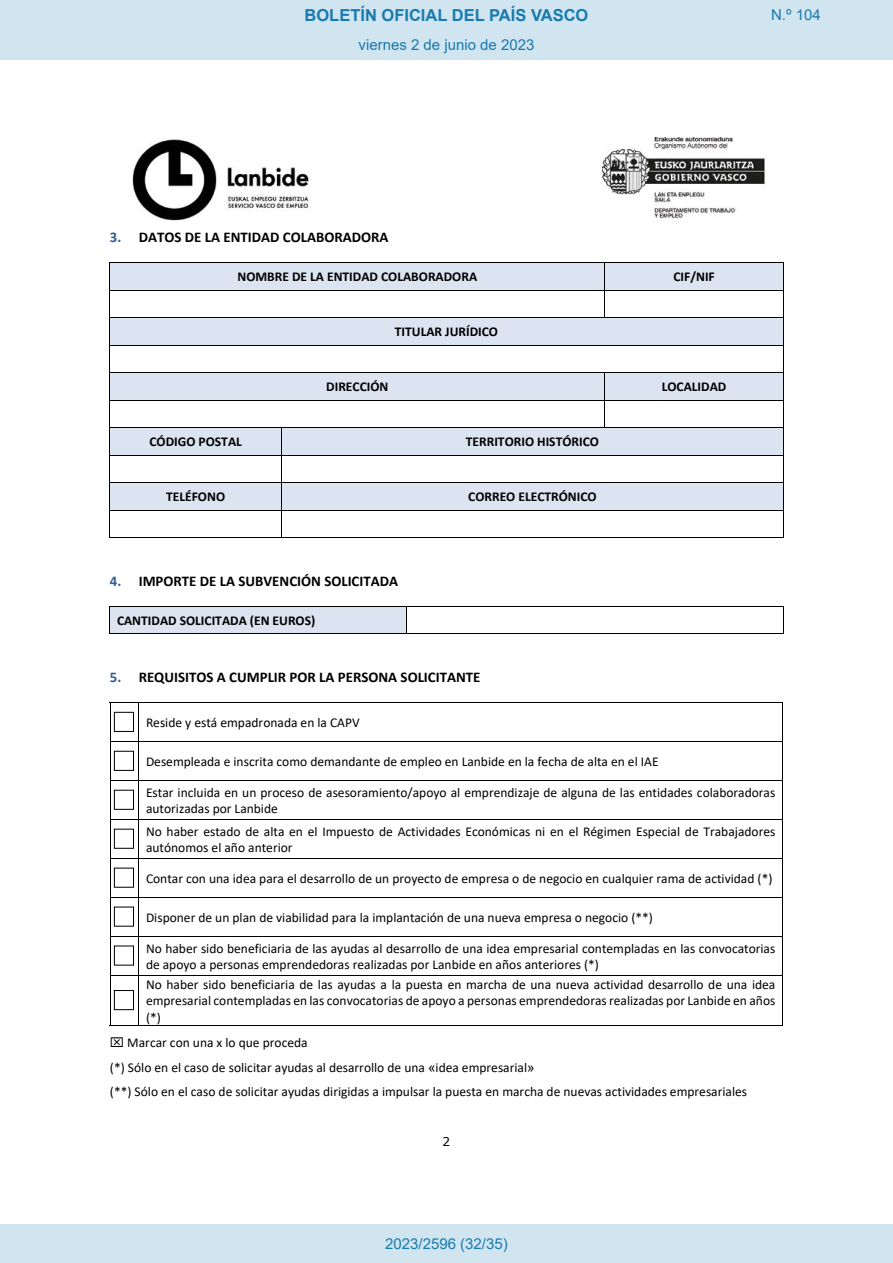
<style>
.page{position:relative;width:893px;height:1263px;background:#fff}
.page>*{position:absolute;margin:0;border:0;box-sizing:border-box;transform-origin:0 0}
.t1{font:700 16.5px "Arial";color:#197aae}
.t2{font:15px "Arial";color:#197aae}
.t3{font:700 14.85px "Calibri";color:#000}
.t4{font:13.5px/16.5px "Calibri";color:#000}
.t5{font:700 13.5px "Calibri";color:#000}
.t6{font:12.15px "Verdana";color:#000}
.s1{color:#365f92}
.s2{font-family:"Arial"}
</style>
<div class="page">
<img style="left:602px;top:137px;width:163px;height:82px">
<img style="left:132px;top:139px;width:177px;height:82px">
<div style="left:110px;top:263px;width:495px;height:27px;background:#dbe4f0"></div>
<div style="left:605px;top:263px;width:178px;height:27px;background:#dbe4f0"></div>
<div style="left:110px;top:318px;width:673px;height:27px;background:#dbe4f0"></div>
<div style="left:110px;top:373px;width:495px;height:27px;background:#dbe4f0"></div>
<div style="left:605px;top:373px;width:178px;height:27px;background:#dbe4f0"></div>
<div style="left:110px;top:428px;width:171px;height:27px;background:#dbe4f0"></div>
<div style="left:282px;top:428px;width:501px;height:27px;background:#dbe4f0"></div>
<div style="left:110px;top:483px;width:171px;height:27px;background:#dbe4f0"></div>
<div style="left:282px;top:483px;width:501px;height:27px;background:#dbe4f0"></div>
<hr style="left:109px;top:263px;width:1px;height:274px;background:#000">
<hr style="left:783px;top:263px;width:1px;height:274px;background:#000">
<svg style="left:281px;top:428px;width:1px;height:109px"></svg>
<hr style="left:109px;top:262px;width:675px;height:1px;background:#000">
<hr style="left:110px;top:290px;width:673px;height:1px;background:#000">
<hr style="left:110px;top:317px;width:673px;height:1px;background:#000">
<hr style="left:110px;top:345px;width:673px;height:1px;background:#000">
<hr style="left:110px;top:372px;width:673px;height:1px;background:#000">
<hr style="left:110px;top:400px;width:673px;height:1px;background:#000">
<hr style="left:110px;top:427px;width:673px;height:1px;background:#000">
<hr style="left:110px;top:455px;width:673px;height:1px;background:#000">
<hr style="left:110px;top:482px;width:673px;height:1px;background:#000">
<hr style="left:110px;top:510px;width:673px;height:1px;background:#000">
<hr style="left:109px;top:537px;width:675px;height:1px;background:#000">
<div style="left:110px;top:607px;width:296px;height:26px;background:#dbe4f0"></div>
<svg style="left:109px;top:607px;width:1px;height:26px"></svg>
<svg style="left:406px;top:607px;width:1px;height:26px"></svg>
<svg style="left:783px;top:607px;width:1px;height:26px"></svg>
<hr style="left:109px;top:606px;width:675px;height:1px;background:#000">
<hr style="left:109px;top:633px;width:675px;height:1px;background:#000">
<hr style="left:110px;top:703px;width:1px;height:322px;background:#000">
<hr style="left:138px;top:703px;width:1px;height:38px;background:#000">
<hr style="left:138px;top:742px;width:1px;height:38px;background:#000">
<hr style="left:138px;top:781px;width:1px;height:38px;background:#000">
<hr style="left:138px;top:820px;width:1px;height:38px;background:#000">
<hr style="left:138px;top:859px;width:1px;height:38px;background:#000">
<hr style="left:138px;top:898px;width:1px;height:38px;background:#000">
<hr style="left:138px;top:937px;width:1px;height:38px;background:#000">
<hr style="left:138px;top:976px;width:1px;height:49px;background:#000">
<hr style="left:782px;top:703px;width:1px;height:322px;background:#000">
<hr style="left:110px;top:703px;width:673px;height:1px;background:#000">
<hr style="left:111px;top:741px;width:671px;height:1px;background:#000">
<hr style="left:111px;top:780px;width:671px;height:1px;background:#000">
<hr style="left:111px;top:819px;width:671px;height:1px;background:#000">
<hr style="left:111px;top:858px;width:671px;height:1px;background:#000">
<hr style="left:111px;top:897px;width:671px;height:1px;background:#000">
<hr style="left:111px;top:936px;width:671px;height:1px;background:#000">
<hr style="left:111px;top:975px;width:671px;height:1px;background:#000">
<hr style="left:110px;top:1025px;width:673px;height:1px;background:#000">
<svg style="left:114px;top:712px;width:20px;height:20px"></svg>
<svg style="left:114px;top:751px;width:20px;height:20px"></svg>
<svg style="left:114px;top:829px;width:20px;height:20px"></svg>
<svg style="left:114px;top:867px;width:20px;height:21px"></svg>
<svg style="left:114px;top:790px;width:20px;height:20px"></svg>
<svg style="left:114px;top:906px;width:20px;height:21px"></svg>
<svg style="left:114px;top:945px;width:20px;height:21px"></svg>
<svg style="left:114px;top:990px;width:20px;height:20px"></svg>
<div style="left:0;top:0;width:893px;height:60px;background:#d0e5f0"></div>
<div style="left:0;top:1225px;width:893px;height:38px;background:#d0e5f0"></div>
<p class="t1" style="left:305px;top:3px;width:285px">BOLETÍN OFICIAL DEL PAÍS VASCO</p>
<p class="t2" style="left:771px;top:5px;width:51px">N.º 104</p>
<p class="t2" style="left:358px;top:35px;width:177px">viernes 2 de junio de 2023</p>
<p class="t3" style="left:110px;top:227px;width:280px"><span class="s1">3.</span> DATOS DE LA ENTIDAD COLABORADORA</p>
<p class="t5" style="left:237px;top:267px;width:241px">NOMBRE DE LA ENTIDAD COLABORADORA</p>
<p class="t5" style="left:673px;top:267px;width:43px">CIF/NIF</p>
<p class="t5" style="left:395px;top:322px;width:105px">TITULAR JURÍDICO</p>
<p class="t5" style="left:326px;top:377px;width:64px">DIRECCIÓN</p>
<p class="t5" style="left:662px;top:377px;width:66px">LOCALIDAD</p>
<p class="t5" style="left:149px;top:432px;width:94px">CÓDIGO POSTAL</p>
<p class="t5" style="left:466px;top:432px;width:135px">TERRITORIO HISTÓRICO</p>
<p class="t5" style="left:166px;top:487px;width:60px">TELÉFONO</p>
<p class="t5" style="left:468px;top:487px;width:130px">CORREO ELECTRÓNICO</p>
<p class="t3" style="left:110px;top:571px;width:290px"><span class="s1">4.</span> IMPORTE DE LA SUBVENCIÓN SOLICITADA</p>
<p class="t5" style="left:117px;top:611px;width:200px">CANTIDAD SOLICITADA (EN EUROS)</p>
<p class="t3" style="left:110px;top:667px;width:372px"><span class="s1">5.</span> REQUISITOS A CUMPLIR POR LA PERSONA SOLICITANTE</p>
<p class="t4" style="left:146px;top:714px;width:215px">Reside y está empadronada en la CAPV</p>
<p class="t4" style="left:146px;top:753px;width:514px">Desempleada e inscrita como demandante de empleo en Lanbide en la fecha de alta en el IAE</p>
<p class="t4" style="left:146px;top:784px;width:631px">Estar incluida en un proceso de asesoramiento/apoyo al emprendizaje de alguna de las entidades colaboradoras autorizadas por Lanbide</p>
<p class="t4" style="left:146px;top:822px;width:631px">No haber estado de alta en el Impuesto de Actividades Económicas ni en el Régimen Especial de Trabajadores autónomos el año anterior</p>
<p class="t4" style="left:146px;top:870px;width:628px">Contar con una idea para el desarrollo de un proyecto de empresa o de negocio en cualquier rama de actividad (*)</p>
<p class="t4" style="left:146px;top:909px;width:508px">Disponer de un plan de viabilidad para la implantación de una nueva empresa o negocio (**)</p>
<p class="t4" style="left:146px;top:939px;width:631px">No haber sido beneficiaria de las ayudas al desarrollo de una idea empresarial contempladas en las convocatorias de apoyo a personas emprendedoras realizadas por Lanbide en años anteriores (*)</p>
<p class="t4" style="left:146px;top:976px;width:631px;text-align:justify">No haber sido beneficiaria de las ayudas a la puesta en marcha de una nueva actividad desarrollo de una idea empresarial contempladas en las convocatorias de apoyo a personas emprendedoras realizadas por Lanbide en años (*)</p>
<p class="t4" style="left:110px;top:1030px;width:639px;line-height:24.6px;text-indent:17px">Marcar con una x lo que proceda<br>(*) Sólo en el caso de solicitar ayudas al desarrollo de una <span class="s2">«</span>idea empresarial<span class="s2">»<br></span>(**) Sólo en el caso de solicitar ayudas dirigidas a impulsar la puesta en marcha de nuevas actividades empresariales</p>
<p class="t6" style="left:443px;top:1133px;width:9px">2</p>
<p class="t2" style="left:385px;top:1234px;width:124px">2023/2596 (32/35)</p>
</div>
